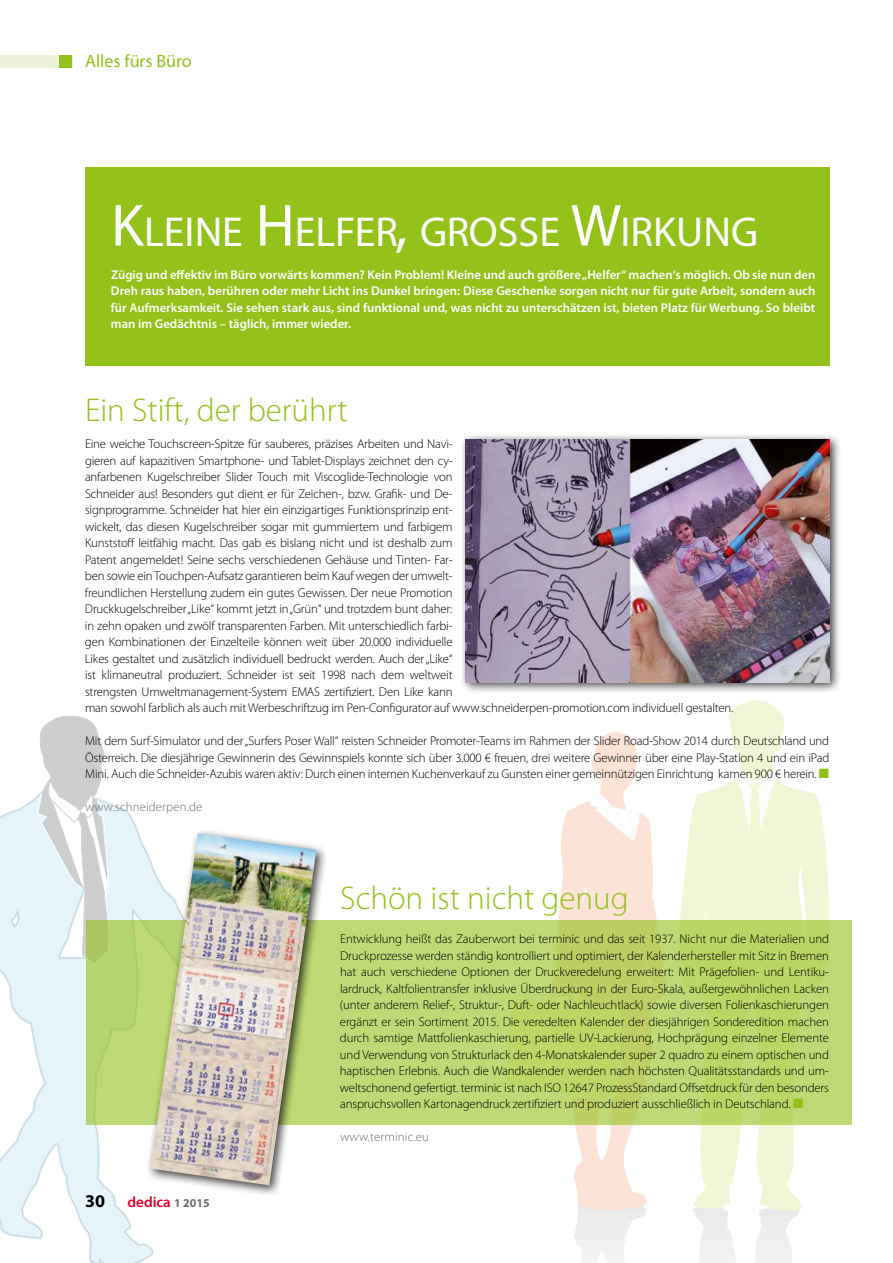
<style>
.page{position:relative;width:893px;height:1263px;background:#fff}
.page>*{position:absolute;margin:0;border:0;box-sizing:border-box;transform-origin:0 0}
.t1{font:42px "Myriad Pro";color:#fff}
.t2{font:300 33px "Myriad Pro";color:#94c119}
.t3{font:18px "Myriad Pro";color:#94c119}
.t4{font:700 18px "Myriad Pro";color:#000}
.t5{font:600 15px "Myriad Pro";color:#dd002c}
.t6{font:300 12.75px/16.5px "Myriad Pro";letter-spacing:-.015em;color:#000;text-align:justify}
.t7{font:600 12.75px/16.5px "Myriad Pro";color:#fff;text-align:justify}
.t8{font:300 12.75px "Myriad Pro";letter-spacing:.01em;color:#6e6e6e}
.s1{font-size:60px}
.s2{color:#94c119}
.s3{font-weight:700;font-size:12px;color:#6e6e6e}
</style>
<div class="page">
<svg style="left:0;top:803px;width:154px;height:460px"></svg>
<svg style="left:11px;top:715px;width:100px;height:252px"></svg>
<svg style="left:573px;top:1212px;width:72px;height:51px"></svg>
<svg style="left:552px;top:732px;width:115px;height:480px"></svg>
<svg style="left:589px;top:791px;width:50px;height:50px"></svg>
<svg style="left:694px;top:1212px;width:105px;height:51px"></svg>
<svg style="left:677px;top:700px;width:154px;height:512px;fill:#f3f6d6"></svg>
<svg style="left:736px;top:769px;width:41px;height:63px"></svg>
<div style="left:0;top:55px;width:72px;height:13px;background:#ecf3da"></div>
<div style="left:60px;top:55px;width:12px;height:13px;background:#94c119"></div>
<div style="left:85px;top:168px;width:744px;height:198px;background:#94c119"></div>
<div style="left:86px;top:921px;width:765px;height:204px;background:linear-gradient(to bottom,#bbd56d,#bdd871)"></div>
<div style="left:459px;top:433px;width:383px;height:261px;background:#000;opacity:.75"></div>
<img style="left:465px;top:439px;width:365px;height:243px">
<div style="left:144px;top:827px;width:183px;height:368px;background:#000;opacity:.75"></div>
<img style="left:151px;top:833px;width:165px;height:352px">
<h3 class="t3" style="left:85px;top:50px;width:108px">Alles fürs Büro</h3>
<h1 class="t1" style="left:111px;top:206px;width:649px"><span class="s1">K</span>LEINE <span class="s1">H</span> ELFER<span class="s1">,</span> GROSSE <span class="s1">W</span>IRKUNG</h1>
<p class="t7" style="left:111px;top:266px;width:706px">Zügig und effektiv im Büro vorwärts kommen? Kein Problem! Kleine und auch größere„Helfer“ machen‘s möglich. Ob sie nun den Dreh raus haben, berühren oder mehr Licht ins Dunkel bringen: Diese Geschenke sorgen nicht nur für gute Arbeit, sondern auch für Aufmerksamkeit. Sie sehen stark aus, sind funktional und, was nicht zu unterschätzen ist, bieten Platz für Werbung. So bleibt man im Gedächtnis – täglich, immer wieder.</p>
<h2 class="t2" style="left:85px;top:390px;width:264px">Ein Stift, der berührt</h2>
<p class="t6" style="left:85px;top:435px;width:650px;text-align:left">Eine weiche Touchscreen-Spitze für sauberes, präzises Arbeiten und Navi-<br>gieren auf kapazitiven Smartphone- und Tablet-Displays zeichnet den cy-<br>anfarbenen Kugelschreiber Slider Touch mit Viscoglide-Technologie von<br>Schneider aus! Besonders gut dient er für Zeichen-, bzw. Grafik- und De-<br>signprogramme. Schneider hat hier ein einzigartiges Funktionsprinzip ent-<br>wickelt, das diesen Kugelschreiber sogar mit gummiertem und farbigem<br>Kunststoff leitfähig macht. Das gab es bislang nicht und ist deshalb zum<br>Patent angemeldet! Seine sechs verschiedenen Gehäuse und Tinten- Far-<br>ben sowie einTouchpen-Aufsatz garantieren beim Kauf wegen der umwelt-<br>freundlichen Herstellung zudem ein gutes Gewissen. Der neue Promotion<br>Druckkugelschreiber„Like“ kommt jetzt in„Grün“ und trotzdem bunt daher:<br>in zehn opaken und zwölf transparenten Farben. Mit unterschiedlich farbi-<br>gen Kombinationen der Einzelteile können weit über 20.000 individuelle<br>Likes gestaltet und zusätzlich individuell bedruckt werden. Auch der„Like“<br>ist klimaneutral produziert. Schneider ist seit 1998 nach dem weltweit<br>strengsten Umweltmanagement-System EMAS zertifiziert. Den Like kann<br>man sowohl farblich als auch mit Werbeschriftzug im Pen-Configurator auf www.schneiderpen-promotion.com individuell gestalten.</p>
<p class="t6" style="left:85px;top:732px;width:746px">Mit dem Surf-Simulator und der„Surfers Poser Wall“ reisten Schneider Promoter-Teams im Rahmen der Slider Road-Show 2014 durch Deutschland und Österreich. Die diesjährige Gewinnerin des Gewinnspiels konnte sich über 3.000 € freuen, drei weitere Gewinner über eine Play-Station 4 und ein iPad Mini. Auch die Schneider-Azubis waren aktiv: Durch einen internen Kuchenverkauf zu Gunsten einer gemeinnützigen Einrichtung kamen 900 € herein. <span class="s2">■</span></p>
<p class="t8" style="left:85px;top:799px;width:119px">www.schneiderpen.de</p>
<h2 class="t2" style="left:340px;top:878px;width:290px">Schön ist nicht genug</h2>
<h3 class="t4" style="left:85px;top:1189px;width:21px">30</h3>
<p class="t5" style="left:128px;top:1193px;width:84px">dedica <span class="s3">1 2015</span></p>
<p class="t6" style="left:340px;top:931px;width:491px">Entwicklung heißt das Zauberwort bei terminic und das seit 1937. Nicht nur die Materialien und Druckprozesse werden ständig kontrolliert und optimiert, der Kalenderhersteller mit Sitz in Bremen hat auch verschiedene Optionen der Druckveredelung erweitert: Mit Prägefolien- und Lentiku&shy;lardruck, Kaltfolientransfer inklusive Überdruckung in der Euro-Skala, außergewöhnlichen Lacken (unter anderem Relief-, Struktur-, Duft- oder Nachleuchtlack) sowie diversen Folienkaschierungen ergänzt er sein Sortiment 2015. Die veredelten Kalender der diesjährigen Sonderedition machen durch samtige Mattfolienkaschierung, partielle UV-Lackierung, Hochprägung einzelner Elemente und Verwendung von Strukturlack den 4-Monatskalender super 2 quadro zu einem optischen und haptischen Erlebnis. Auch die Wandkalender werden nach höchsten Qualitätsstandards und um&shy;weltschonend gefertigt. terminic ist nach ISO 12647 ProzessStandard Offsetdruck für den besonders anspruchsvollen Kartonagendruck zertifiziert und produziert ausschließlich in Deutschland. <span class="s2">■</span></p>
<p class="t8" style="left:340px;top:1129px;width:90px">www.terminic.eu</p>
</div>
